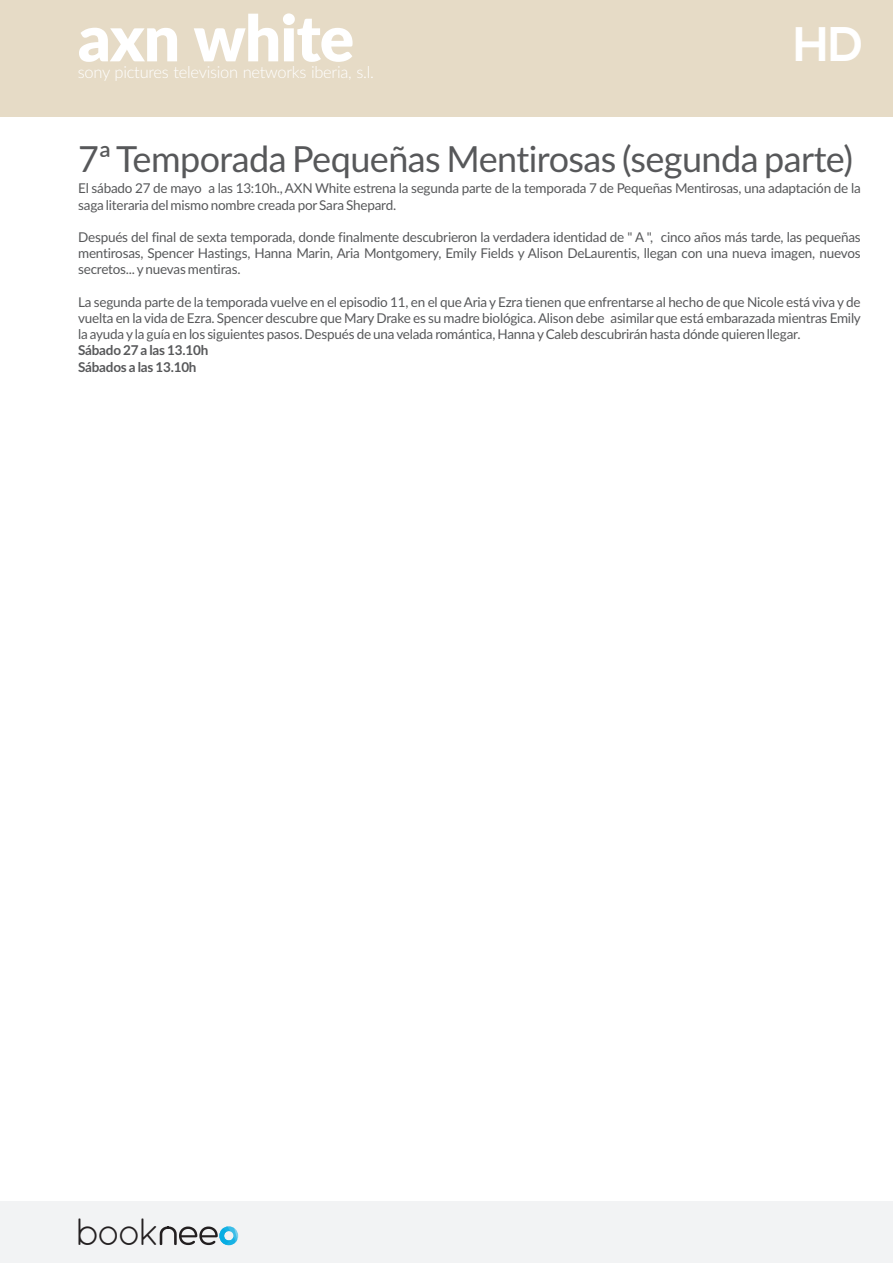
<style>
.page{position:relative;width:893px;height:1263px;background:#fff}
.page>*{position:absolute;margin:0;border:0;box-sizing:border-box;transform-origin:0 0}
.t1{font:900 63.75px "Lato";letter-spacing:-.015em;color:#fff}
.t2{font:700 48.45px "Nexa";color:#fff}
.t3{font:37.95px "Quicksand";color:#231f20}
.t4{font:36px "Lato";letter-spacing:-.015em;color:#57585a}
.t5{font:300 16.5px "Lato";letter-spacing:-.015em;color:#fff}
.t6{font:13.5px/16.2px "Lato";letter-spacing:-.015em;color:#57585a;text-align:justify}
.t7{font:700 13.5px/16.2px "Lato";letter-spacing:-.015em;color:#57585a}
</style>
<div class="page">
<div style="left:0;top:0;width:893px;height:117px;background:#e6dbc6"></div>
<div style="left:0;top:1201px;width:893px;height:62px;background:#f2f3f4"></div>
<svg style="left:160px;top:1226px;width:78px;height:19px"></svg>
<h1 class="t1" style="left:78px;top:10px;width:278px">axn white</h1>
<p class="t5" style="left:78px;top:64px;width:298px">sony pictures television networks iberia, s.l.</p>
<h2 class="t2" style="left:793px;top:25px;width:71px">HD</h2>
<h3 class="t4" style="left:78px;top:143px;width:776px">7ª Temporada Pequeñas Mentirosas (segunda parte)</h3>
<p class="t6" style="left:78px;top:181px;width:784px">El sábado 27 de mayo a las 13:10h., AXN White estrena la segunda parte de la temporada 7 de Pequeñas Mentirosas, una adaptación de la saga literaria del mismo nombre creada porSara Shepard.</p>
<p class="t6" style="left:78px;top:230px;width:784px">Después del final de sexta temporada, donde finalmente descubrieron la verdadera identidad de " A ", cinco años más tarde, las pequeñas mentirosas, Spencer Hastings, Hanna Marin, Aria Montgomery, Emily Fields y Alison DeLaurentis, llegan con una nueva imagen, nuevos secretos... ynuevas mentiras.</p>
<p class="t6" style="left:78px;top:295px;width:784px">La segunda parte de la temporada vuelve en el episodio 11, en el que Aria y Ezra tienen que enfrentarse al hecho de que Nicole está viva y de vuelta en la vida de Ezra. Spencer descubre que Mary Drake es su madre biológica. Alison debe asimilar que está embarazada mientras Emily la ayuda yla guía en los siguientes pasos. Después de una velada romántica, Hanna yCaleb descubrirán hasta dónde quieren llegar.</p>
<p class="t7" style="left:78px;top:343px;width:132px">Sábado 27 a las 13.10h<br>Sábados a las 13.10h</p>
<h3 class="t3" style="left:75px;top:1218px;width:86px">book</h3>
</div>
